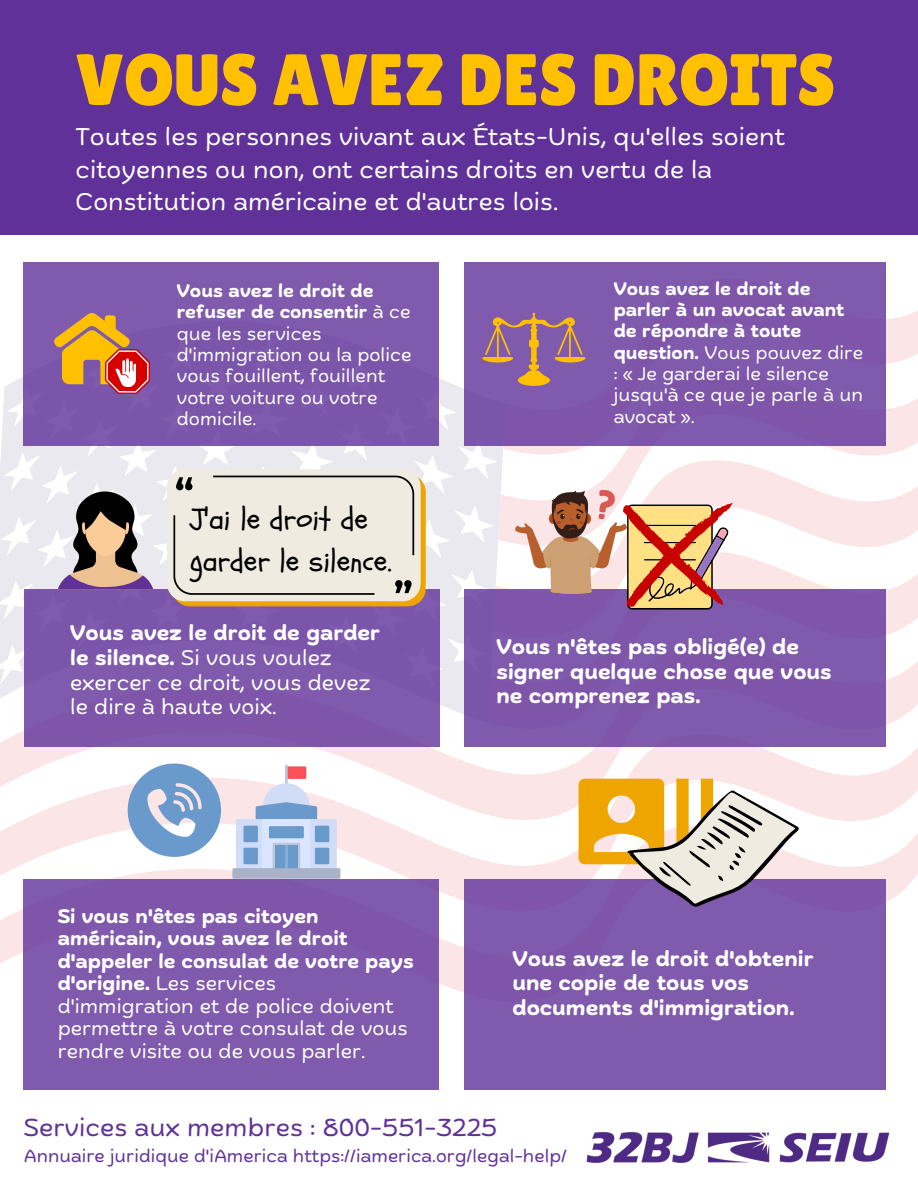
<style>
.page{position:relative;width:918px;height:1188px;background:#fff}
.page>*{position:absolute;margin:0;border:0;box-sizing:border-box;transform-origin:0 0}
.t1{font:72.75px "Lilita One";color:#ffc000}
.t2{font:30.75px/42.2px "Schoolbell";color:#000}
.t3{font:24.45px "Biski";color:#5f3199}
.t4{font:24px/32.7px "Biski";color:#fff}
.t5{font:700 21px/24.8px "Biski";color:#fff}
.t6{font:21px/24.8px "Biski";color:#fff}
.t7{font:19.5px/22.5px "Biski";color:#fff}
.t8{font:18px/21.3px "Biski";color:#fff}
.t9{font:17.55px "Biski";color:#5f3199}
.s1{font-weight:700}
</style>
<div class="page">
<svg style="left:0;top:866px;width:918px;height:45px;fill:#fbe5e7"></svg>
<svg style="left:0;top:820px;width:918px;height:46px"></svg>
<svg style="left:0;top:774px;width:918px;height:46px;fill:#fbe5e7"></svg>
<svg style="left:0;top:723px;width:918px;height:51px"></svg>
<svg style="left:732px;top:546px;width:186px;height:46px"></svg>
<svg style="left:644px;top:500px;width:274px;height:46px;fill:#fbe5e7"></svg>
<svg style="left:589px;top:455px;width:329px;height:45px"></svg>
<svg style="left:623px;top:310px;width:295px;height:145px"></svg>
<div style="left:24px;top:590px;width:415px;height:157px;background:#7e55a8"></div>
<div style="left:24px;top:879px;width:415px;height:211px;background:#7f5aad"></div>
<div style="left:0;top:0;width:918px;height:235px;background:#5f3199"></div>
<div style="left:24px;top:262px;width:415px;height:184px;background:#7f5aad"></div>
<div style="left:464px;top:879px;width:422px;height:211px;background:#7f5aad"></div>
<div style="left:464px;top:590px;width:422px;height:157px;background:#7e58ac"></div>
<img style="left:586px;top:1132px;width:304px;height:31px">
<div style="left:464px;top:262px;width:422px;height:184px;background:#7f5aad"></div>
<svg style="left:0;top:313px;width:586px;height:374px"></svg>
<svg style="left:128px;top:764px;width:93px;height:93px"></svg>
<svg style="left:579px;top:779px;width:220px;height:128px"></svg>
<svg style="left:236px;top:764px;width:101px;height:104px"></svg>
<div style="left:269px;top:826px;width:35px;height:12px;background:#6a9acb"></div>
<div style="left:275px;top:845px;width:23px;height:24px;background:#6a9acb"></div>
<hr style="left:285px;top:845px;width:3px;height:24px;background:#86add5">
<div style="left:232px;top:868px;width:108px;height:11px;background:#a9b2c7"></div>
<img style="left:515px;top:490px;width:112px;height:104px">
<svg style="left:623px;top:502px;width:109px;height:107px;background:#d89a72"></svg>
<p class="t1" style="left:76px;top:38px;width:761px">VOUS AVEZ DES DROITS</p>
<p class="t4" style="left:76px;top:123px;width:711px">Toutes les personnes vivant aux États-Unis, qu'elles soient citoyennes ou non, ont certains droits en vertu de la<br>Constitution américaine et d'autres lois.</p>
<h3 class="t8" style="left:177px;top:282px;width:236px"><span class="s1">Vous avez le droit de refuser de consentir</span> à ce que les services d'immigration ou la police vous fouillent, fouillent votre voiture ou votre domicile.</h3>
<p class="t2" style="left:190px;top:498px;width:203px">J'ai le droit de garder le silence.</p>
<h1 class="t6" style="left:70px;top:623px;width:311px"><span class="s1">Vous avez le droit de garder le silence.</span> Si vous voulez exercer ce droit, vous devez le dire à haute voix.</h1>
<p class="t7" style="left:58px;top:907px;width:358px"><span class="s1">Si vous n'êtes pas citoyen américain, vous avez le droit d'appeler le consulat de votre pays d'origine.</span> Les services d'immigration et de police doivent permettre à votre consulat de vous rendre visite ou de vous parler.</p>
<h5 class="t8" style="left:614px;top:279px;width:251px"><span class="s1">Vous avez le droit de parler à un avocat avant de répondre à toute question.</span> Vous pouvez dire : « Je garderai le silence jusqu'à ce que je parle à un avocat ».</h5>
<h2 class="t5" style="left:496px;top:636px;width:337px">Vous n'êtes pas obligé(e) de signer quelque chose que vous ne comprenez pas.</h2>
<p class="t5" style="left:512px;top:948px;width:303px">Vous avez le droit d'obtenir une copie de tous vos documents d'immigration.</p>
<p class="t3" style="left:24px;top:1118px;width:475px">Services aux membres : 800-551-3225</p>
<p class="t9" style="left:24px;top:1149px;width:545px">Annuaire juridique d'iAmerica https://iamerica.org/legal-help/</p>
</div>
